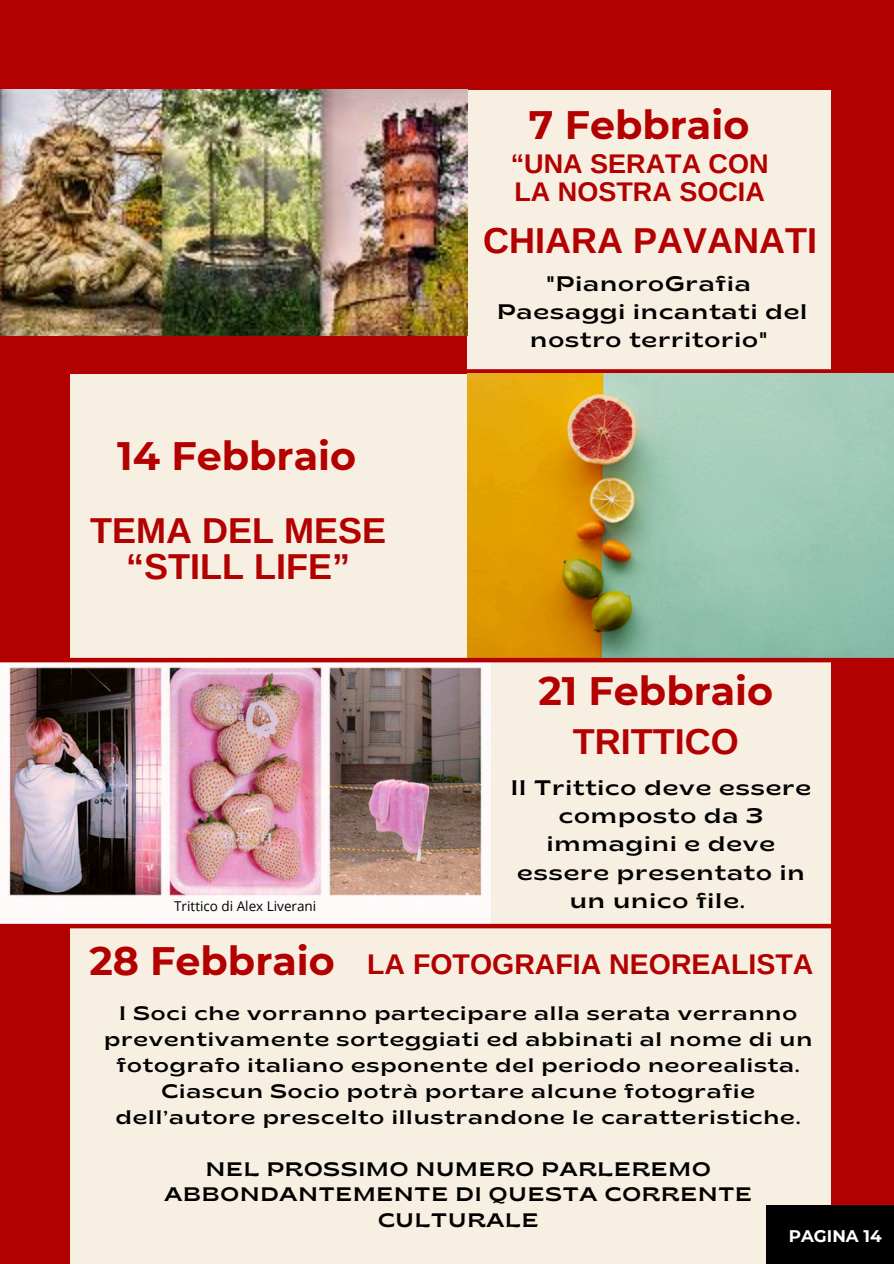
<style>
.page{position:relative;width:894px;height:1264px;background:#fff}
.page>*{position:absolute;margin:0;border:0;box-sizing:border-box;transform-origin:0 0}
.t1{font:700 39.6px "Montserrat";color:#b30000}
.t2{font:700 36px/36px "Arimo";color:#b30000;text-align:center}
.t3{font:700 28.5px "Arimo";color:#b30000}
.t4{font:700 27px/27.5px "Arimo";color:#b30000}
.t5{font:semi-expanded 21px/28.2px "Brice";letter-spacing:.045em;color:#000;text-align:center}
.t6{font:semi-expanded 19.5px/25.8px "Brice";letter-spacing:.045em;color:#000;text-align:center}
.t7{font:700 16.8px "Montserrat";color:#fff}
.t8{font:13.5px "Open Sans";color:#000}
</style>
<div class="page">
<div style="left:0;top:0;width:893px;height:1263px;background:#f7f0e2"></div>
<div style="left:831px;top:0;width:62px;height:1213px;background:#b30000"></div>
<div style="left:765px;top:1204px;width:128px;height:59px;background:#000"></div>
<div style="left:0;top:0;width:893px;height:89px;background:#b30000"></div>
<div style="left:0;top:267px;width:467px;height:106px;background:#b30000"></div>
<div style="left:0;top:0;width:69px;height:1263px;background:#b30000"></div>
<div style="left:23px;top:369px;width:870px;height:5px;background:#b30000"></div>
<img style="left:467px;top:373px;width:426px;height:285px">
<img style="left:0;top:662px;width:490px;height:261px">
<hr style="left:0;top:658px;width:893px;height:4px;background:#b30000">
<div style="left:0;top:923px;width:893px;height:5px;background:#b30000"></div>
<img style="left:0;top:89px;width:467px;height:247px">
<h3 class="t1" style="left:528px;top:100px;width:222px">7 Febbraio</h3>
<p class="t1" style="left:117px;top:431px;width:240px">14 Febbraio</p>
<h1 class="t2" style="left:90px;top:512px;width:297px">TEMA DEL MESE “STILL LIFE”</h1>
<h2 class="t4" style="left:510px;top:150px;width:259px">“UNA SERATA CON<br>LA NOSTRA SOCIA</h2>
<h1 class="t2" style="left:483px;top:222px;width:335px">CHIARA PAVANATI</h1>
<p class="t5" style="left:497px;top:271px;width:311px">"PianoroGrafia<br>Paesaggi incantati del nostro territorio"</p>
<p class="t1" style="left:538px;top:667px;width:236px">21 Febbraio</p>
<h2 class="t2" style="left:572px;top:723px;width:167px">TRITTICO</h2>
<p class="t5" style="left:510px;top:775px;width:302px">Il Trittico deve essere composto da 3 immagini e deve essere presentato in</p>
<p class="t8" style="left:174px;top:896px;width:144px">Trittico di Alex Liverani</p>
<p class="t5" style="left:569px;top:888px;width:177px">un unico file.</p>
<h5 class="t1" style="left:89px;top:936px;width:247px">28 Febbraio</h5>
<p class="t3" style="left:367px;top:948px;width:447px">LA FOTOGRAFIA NEOREALISTA</p>
<p class="t6" style="left:104px;top:1002px;width:709px">I Soci che vorranno partecipare alla serata verranno preventivamente sorteggiati ed abbinati al nome di un fotografo italiano esponente del periodo neorealista.<br>Ciascun Socio potrà portare alcune fotografie dell’autore prescelto illustrandone le caratteristiche.</p>
<h2 class="t6" style="left:164px;top:1157px;width:588px">NEL PROSSIMO NUMERO PARLEREMO<br>ABBONDANTEMENTE DI QUESTA CORRENTE<br>CULTURALE</h2>
<p class="t7" style="left:788px;top:1226px;width:94px">PAGINA 14</p>
</div>
